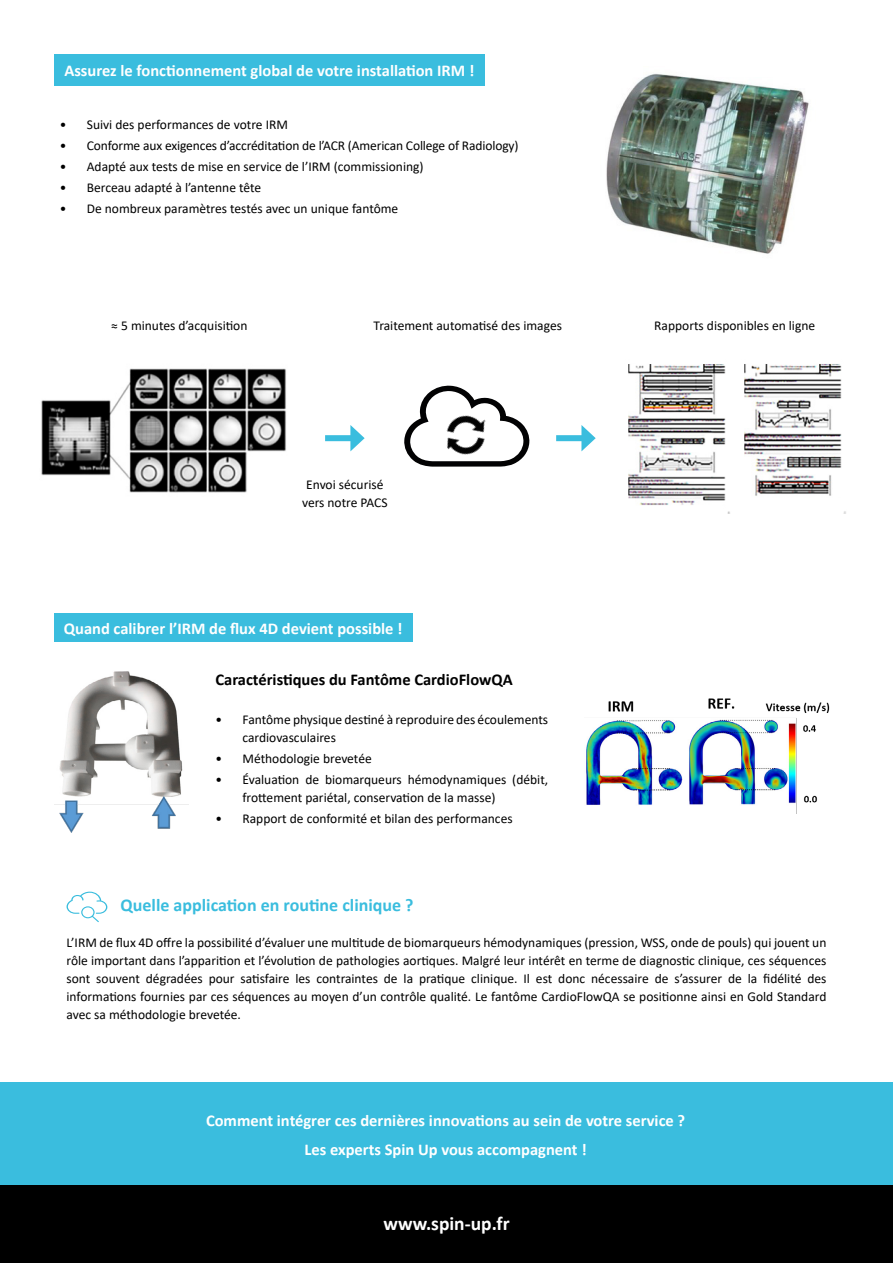
<style>
.page{position:relative;width:893px;height:1263px;background:#fff}
.page>*{position:absolute;margin:0;border:0;box-sizing:border-box;transform-origin:0 0}
.t1{font:700 19.5px "Calibri";color:#fff}
.t2{font:700 18px "Calibri";color:#3abdde}
.t3{font:700 16.5px/28.5px "Calibri";color:#fff;text-align:center}
.t4{font:700 16.5px "Calibri";color:#000}
.t5{font:13.5px/18px "Calibri";color:#000}
</style>
<div class="page">
<div style="left:0;top:1082px;width:893px;height:104px;background:#3abdde"></div>
<img style="left:54px;top:671px;width:134px;height:162px">
<img style="left:586px;top:698px;width:244px;height:116px">
<svg style="left:67px;top:892px;width:40px;height:30px"></svg>
<div style="left:54px;top:614px;width:358px;height:28px;background:#3abdde"></div>
<div style="left:54px;top:54px;width:431px;height:32px;background:#3abdde"></div>
<img style="left:606px;top:74px;width:203px;height:180px">
<img style="left:41px;top:368px;width:245px;height:125px">
<svg style="left:404px;top:385px;width:126px;height:82px"></svg>
<img style="left:434px;top:402px;width:65px;height:65px">
<img style="left:628px;top:364px;width:218px;height:150px">
<div style="left:556px;top:435px;width:31px;height:6px;background:#3abdde"></div>
<svg style="left:581px;top:425px;width:15px;height:26px"></svg>
<div style="left:325px;top:435px;width:31px;height:6px;background:#3abdde"></div>
<svg style="left:350px;top:425px;width:15px;height:26px"></svg>
<div style="left:0;top:1185px;width:893px;height:78px;background:#000"></div>
<p class="t3" style="left:64px;top:56px;width:412px">Assurez le fonctionnement global de votre installation IRM !</p>
<p class="t5" style="left:60px;top:115px;width:230px">• Suivi des performances de votre IRM</p>
<p class="t5" style="left:60px;top:136px;width:460px">• Conforme aux exigences d’accréditation de l’ACR (American College of Radiology)</p>
<p class="t5" style="left:60px;top:157px;width:365px">• Adapté aux tests de mise en service de l’IRM (commissioning)</p>
<p class="t5" style="left:60px;top:178px;width:203px">• Berceau adapté à l’antenne tête</p>
<p class="t5" style="left:60px;top:199px;width:340px">• De nombreux paramètres testés avec un unique fantôme</p>
<p class="t5" style="left:111px;top:316px;width:138px">≈ 5 minutes d’acquisition</p>
<p class="t5" style="left:374px;top:316px;width:190px">Traitement automatisé des images</p>
<p class="t5" style="left:654px;top:316px;width:162px">Rapports disponibles en ligne</p>
<p class="t5" style="left:302px;top:475px;width:87px;text-align:center">Envoi sécurisé vers notre PACS</p>
<p class="t3" style="left:64px;top:614px;width:340px">Quand calibrer l’IRM de flux 4D devient possible !</p>
<p class="t4" style="left:215px;top:667px;width:299px">Caractéristiques du Fantôme CardioFlowQA</p>
<p class="t5" style="left:242px;top:710px;width:307px;text-indent:-27px">• Fantôme physique destiné à reproduire des écoulements cardiovasculaires</p>
<p class="t5" style="left:215px;top:749px;width:158px">• Méthodologie brevetée</p>
<p class="t5" style="left:242px;top:770px;width:307px;text-indent:-27px">• Évaluation de biomarqueurs hémodynamiques (débit, frottement pariétal, conservation de la masse)</p>
<p class="t5" style="left:215px;top:809px;width:299px">• Rapport de conformité et bilan des performances</p>
<h2 class="t2" style="left:121px;top:892px;width:295px">Quelle application en routine clinique ?</h2>
<p class="t5" style="left:67px;top:933px;width:761px;text-align:justify">L’IRM de flux 4D offre la possibilité d’évaluer une multitude de biomarqueurs hémodynamiques (pression, WSS, onde de pouls) qui jouent un rôle important dans l’apparition et l’évolution de pathologies aortiques. Malgré leur intérêt en terme de diagnostic clinique, ces séquences sont souvent dégradées pour satisfaire les contraintes de la pratique clinique. Il est donc nécessaire de s’assurer de la fidélité des informations fournies par ces séquences au moyen d’un contrôle qualité. Le fantôme CardioFlowQA se positionne ainsi en Gold Standard avec sa méthodologie brevetée.</p>
<p class="t3" style="left:206px;top:1106px;width:481px">Comment intégrer ces dernières innovations au sein de votre service ?<br>Les experts Spin Up vous accompagnent !</p>
<h1 class="t1" style="left:383px;top:1209px;width:128px">www.spin-up.fr</h1>
</div>
